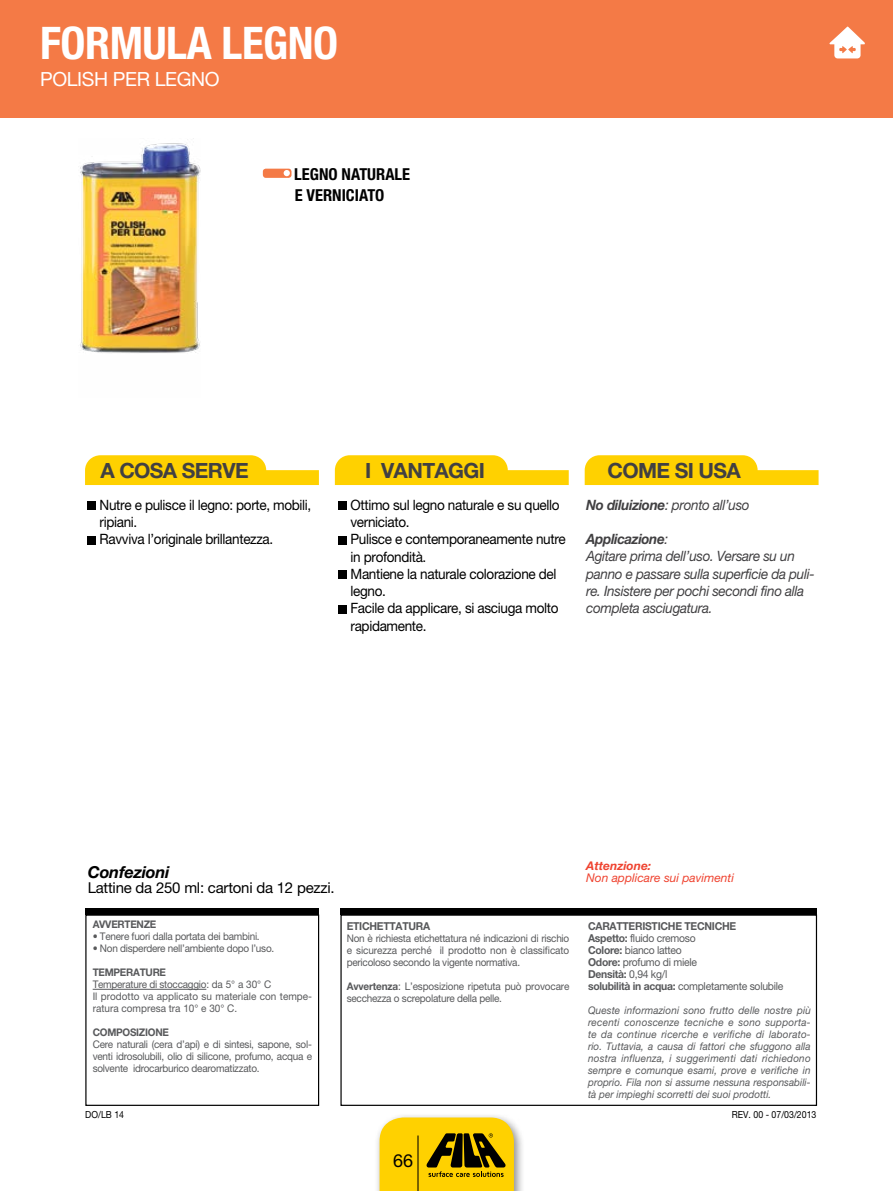
<style>
.page{position:relative;width:893px;height:1191px;background:#fff}
.page>*{position:absolute;margin:0;border:0;box-sizing:border-box;transform-origin:0 0}
.t1{font:700 condensed 45px "Helvetica Neue LT Pro";letter-spacing:-.01em;color:#fff}
.t2{font:700 21px "Helvetica Neue LT Std";letter-spacing:-.03em;color:#414042}
.t3{font:19.5px "Helvetica Neue LT Std";letter-spacing:-.02em;color:#fff}
.t4{font:18px "Helvetica Neue LT Std";color:#000}
.t5{font:700 condensed 16.5px/21px "Helvetica Neue LT Std";color:#000}
.t6{font:italic 700 16.5px "Helvetica Neue LT Std";letter-spacing:-.015em;color:#000}
.t7{font:15px "Helvetica Neue LT Std";letter-spacing:-.015em;color:#000}
.t8{font:14.25px/17.2px "Helvetica Neue LT Std";letter-spacing:-.025em;color:#000;scale:.95 1}
.t9{font:italic 14.25px/17.2px "Helvetica Neue LT Std";letter-spacing:-.025em;color:#414042;scale:.95 1}
.t10{font:italic 12px "Helvetica Neue LT Std";color:#ef4330}
.t11{font:italic 700 12px "Helvetica Neue LT Std";color:#ef4330}
.t12{font:700 10.95px/12px "Helvetica Neue LT Std";letter-spacing:-.025em;color:#58595b;scale:.95 1}
.t13{font:10.5px/12px "Helvetica Neue LT Std";letter-spacing:-.025em;color:#58595b;text-align:justify;scale:.95 1}
.t14{font:italic 10.5px/12px "Helvetica Neue LT Std";color:#58595b;text-align:justify;scale:.95 1}
.t15{font:10.5px/12px "Helvetica Neue LT Std";color:#58595b;scale:.95 1}
.t16{font:700 10.5px "Helvetica Neue LT Std";letter-spacing:-.025em;color:#58595b;scale:.95 1}
.t17{font:9.75px "Helvetica Neue LT Pro";color:#000;scale:.9 1}
.s1{font-weight:700}
.s2{font-weight:400}
</style>
<div class="page">
<div style="left:0;top:0;width:893px;height:118px;background:#f47a46"></div>
<div style="left:374px;top:1112px;width:151px;height:79px;background:#000;opacity:.45"></div>
<div style="left:85px;top:914px;width:234px;height:192px;border:1px solid #000"></div>
<div style="left:340px;top:914px;width:477px;height:192px;border:1px solid #000"></div>
<div style="left:85px;top:908px;width:234px;height:6px;background:#000"></div>
<div style="left:340px;top:908px;width:477px;height:6px;background:#000"></div>
<svg style="left:335px;top:455px;width:234px;height:30px;background:#ffd726"></svg>
<svg style="left:85px;top:455px;width:234px;height:30px;background:#ffd722"></svg>
<svg style="left:585px;top:455px;width:234px;height:30px;background:#ffd726"></svg>
<svg style="left:380px;top:1117px;width:134px;height:74px;background:#d0ac06"></svg>
<img style="left:80px;top:138px;width:121px;height:215px">
<svg style="left:829px;top:26px;width:36px;height:32px"></svg>
<svg style="left:263px;top:169px;width:28px;height:9px"></svg>
<div style="left:338px;top:501px;width:8px;height:9px;background:#000"></div>
<div style="left:338px;top:536px;width:8px;height:8px;background:#000"></div>
<div style="left:338px;top:570px;width:8px;height:9px;background:#000"></div>
<div style="left:338px;top:605px;width:8px;height:8px;background:#000"></div>
<div style="left:87px;top:501px;width:8px;height:9px;background:#000"></div>
<div style="left:87px;top:536px;width:8px;height:8px;background:#000"></div>
<hr style="left:93px;top:989px;width:113px;height:1px;background:#58595b">
<h1 class="t1" style="left:40px;top:15px;width:299px">FORMULA LEGNO</h1>
<h3 class="t3" style="left:40px;top:67px;width:181px">POLISH PER LEGNO</h3>
<h3 class="t5" style="left:294px;top:163px;width:117px">LEGNO NATURALE<br>E VERNICIATO</h3>
<h2 class="t2" style="left:100px;top:457px;width:150px">A COSA SERVE</h2>
<h2 class="t2" style="left:365px;top:457px;width:122px">I VANTAGGI</h2>
<h2 class="t2" style="left:607px;top:457px;width:135px">COME SI USA</h2>
<h3 class="t8" style="left:100px;top:496px;width:224px">Nutre e pulisce il legno: porte, mobili, ripiani.<br>Ravviva l’originale brillantezza.</h3>
<h3 class="t8" style="left:351px;top:496px;width:228px">Ottimo sul legno naturale e su quello verniciato.<br>Pulisce e contemporaneamente nutre in profondità.<br>Mantiene la naturale colorazione del legno.<br>Facile da applicare, si asciuga molto rapidamente.</h3>
<h3 class="t9" style="left:586px;top:495px;width:174px"><span class="s1">No diluizione</span>: pronto all’uso</h3>
<h3 class="t9" style="left:586px;top:530px;width:242px"><span class="s1">Applicazione</span>:<br>Agitare prima dell’uso. Versare su un panno e passare sulla superficie da puli&shy;re. Insistere per pochi secondi fino alla completa asciugatura.</h3>
<h3 class="t6" style="left:88px;top:862px;width:83px">Confezioni</h3>
<h3 class="t7" style="left:88px;top:878px;width:249px">Lattine da 250 ml: cartoni da 12 pezzi.</h3>
<p class="t11" style="left:586px;top:858px;width:67px">Attenzione:</p>
<p class="t10" style="left:586px;top:870px;width:149px">Non applicare sui pavimenti</p>
<p class="t16" style="left:93px;top:918px;width:69px">AVVERTENZE</p>
<p class="t13" style="left:93px;top:930px;width:177px">• Tenere fuori dalla portata dei bambini.</p>
<p class="t13" style="left:93px;top:942px;width:193px">• Non disperdere nell’ambiente dopo l’uso.</p>
<p class="t16" style="left:93px;top:966px;width:79px">TEMPERATURE</p>
<p class="t15" style="left:93px;top:978px;width:232px">Temperature di stoccaggio: da 5° a 30° C<br>Il prodotto va applicato su materiale con tempe&shy;ratura compresa tra 10° e 30° C.</p>
<p class="t16" style="left:93px;top:1026px;width:82px">COMPOSIZIONE</p>
<p class="t13" style="left:93px;top:1038px;width:232px">Cere naturali (cera d’api) e di sintesi, sapone, sol&shy;venti idrosolubili, olio di silicone, profumo, acqua e solvente idrocarburico dearomatizzato.</p>
<p class="t12" style="left:347px;top:919px;width:89px">ETICHETTATURA</p>
<p class="t13" style="left:347px;top:931px;width:236px">Non è richiesta etichettatura né indicazioni di rischio e sicurezza perché il prodotto non è classificato pericoloso secondo la vigente normativa.</p>
<p class="t13" style="left:347px;top:979px;width:236px"><span class="s1">Avvertenza</span>: L’esposizione ripetuta può provocare secchezza o screpolature della pelle.</p>
<p class="t12" style="left:588px;top:919px;width:207px">CARATTERISTICHE TECNICHE<br>Aspetto: <span class="s2">fluido cremoso<br></span>Colore: <span class="s2">bianco latteo<br></span>Odore: <span class="s2">profumo di miele<br></span>Densità: <span class="s2">0,94 kg/l<br></span>solubilità in acqua: <span class="s2">completamente solubile</span></p>
<p class="t14" style="left:588px;top:1003px;width:236px">Queste informazioni sono frutto delle nostre più recenti conoscenze tecniche e sono supporta&shy;te da continue ricerche e verifiche di laborato&shy;rio. Tuttavia, a causa di fattori che sfuggono alla nostra influenza, i suggerimenti dati richiedono sempre e comunque esami, prove e verifiche in proprio. Fila non si assume nessuna responsabili&shy;tà per impieghi scorretti dei suoi prodotti.</p>
<p class="t17" style="left:85px;top:1108px;width:45px">DO/LB 14</p>
<p class="t17" style="left:732px;top:1108px;width:95px">REV. 00 - 07/03/2013</p>
<h3 class="t4" style="left:393px;top:1149px;width:22px">66</h3>
</div>
